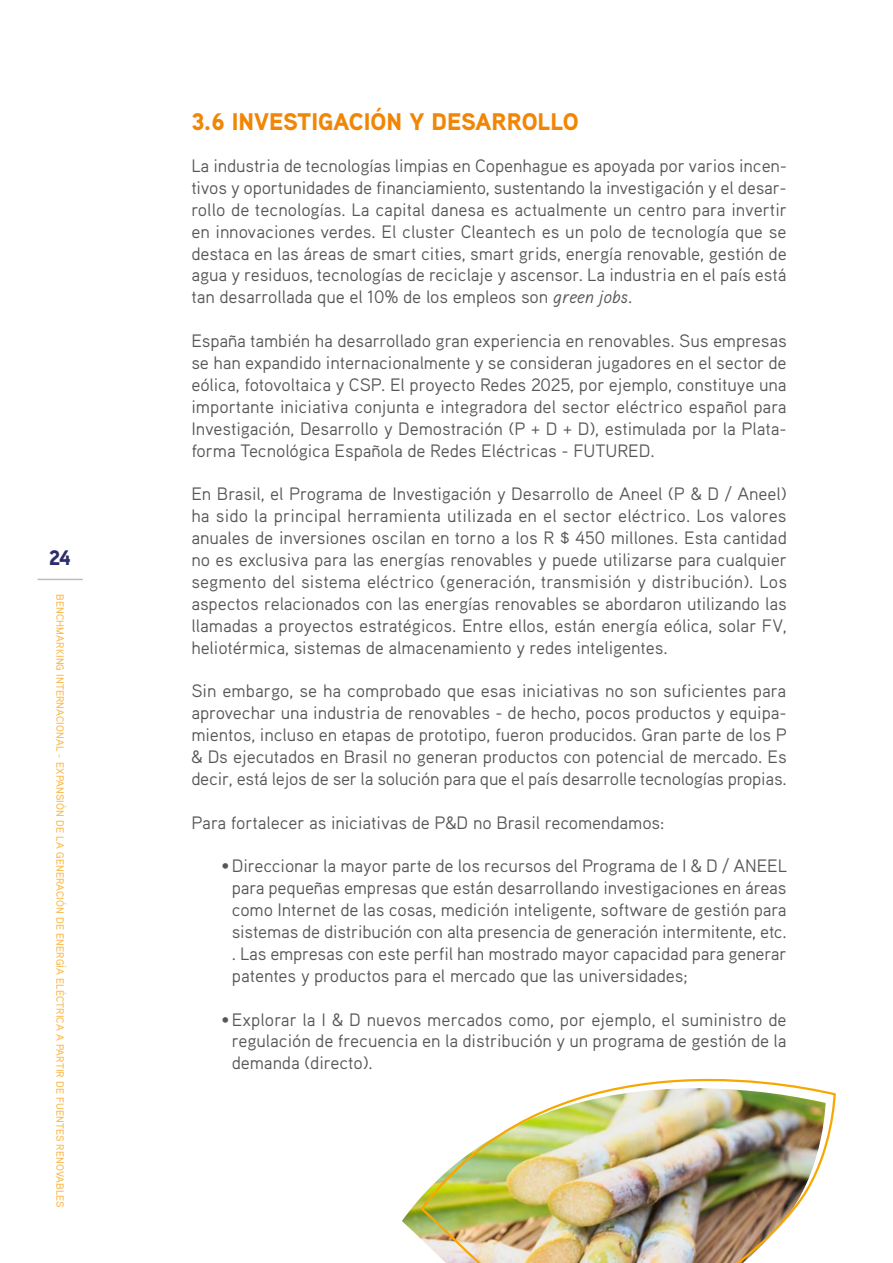
<style>
.page{position:relative;width:893px;height:1263px;background:#fff}
.page>*{position:absolute;margin:0;border:0;box-sizing:border-box;transform-origin:0 0}
.t1{font:900 24px "Aaux Pro";color:#f18606}
.t2{font:900 21px "Aaux Pro";color:#2d2d6c}
.t3{font:18px/21.9px "Aaux Pro";letter-spacing:-.005em;color:#575756;text-align:justify}
.t4{font:500 10.5px "Aaux Pro";letter-spacing:.01em;color:#fab94b}
.s1{font-style:italic}
</style>
<div class="page">
<hr style="left:38px;top:579px;width:45px;height:1px;background:#bcbcbc">
<img style="left:402px;top:1199px;width:17px;height:38px">
<img style="left:419px;top:1078px;width:417px;height:185px">
<p class="t2" style="left:49px;top:544px;width:24px">24</p>
<p class="t4" style="left:67px;top:594px;width:615px;rotate:90deg">BENCHMARKING INTERNACIONAL - EXPANSIÓN DE LA GENERACIÓN DE ENERGÍA ELÉCTRICA A PARTIR DE FUENTES RENOVABLES</p>
<h1 class="t1" style="left:191px;top:106px;width:389px">3.6 INVESTIGACIÓN Y DESARROLLO</h1>
<p class="t3" style="left:191px;top:154px;width:597px">La industria de tecnologías limpias en Copenhague es apoyada por varios incen&shy;tivos y oportunidades de financiamiento, sustentando la investigación y el desar&shy;rollo de tecnologías. La capital danesa es actualmente un centro para invertir en innovaciones verdes. El cluster Cleantech es un polo de tecnología que se destaca en las áreas de smart cities, smart grids, energía renovable, gestión de agua y residuos, tecnologías de reciclaje y ascensor. La industria en el país está tan desarrollada que el 10% de los empleos son <span class="s1">green jobs</span>.</p>
<p class="t3" style="left:191px;top:329px;width:597px">España también ha desarrollado gran experiencia en renovables. Sus empresas se han expandido internacionalmente y se consideran jugadores en el sector de eólica, fotovoltaica y CSP. El proyecto Redes 2025, por ejemplo, constituye una importante iniciativa conjunta e integradora del sector eléctrico español para Investigación, Desarrollo y Demostración (P + D + D), estimulada por la Plata&shy;forma Tecnológica Española de Redes Eléctricas - FUTURED.</p>
<p class="t3" style="left:191px;top:482px;width:597px">En Brasil, el Programa de Investigación y Desarrollo de Aneel (P &amp; D / Aneel) ha sido la principal herramienta utilizada en el sector eléctrico. Los valores anuales de inversiones oscilan en torno a los R $ 450 millones. Esta cantidad no es exclusiva para las energías renovables y puede utilizarse para cualquier segmento del sistema eléctrico (generación, transmisión y distribución). Los aspectos relacionados con las energías renovables se abordaron utilizando las llamadas a proyectos estratégicos. Entre ellos, están energía eólica, solar FV, heliotérmica, sistemas de almacenamiento y redes inteligentes.</p>
<p class="t3" style="left:191px;top:679px;width:597px">Sin embargo, se ha comprobado que esas iniciativas no son suficientes para aprovechar una industria de renovables - de hecho, pocos productos y equipa&shy;mientos, incluso en etapas de prototipo, fueron producidos. Gran parte de los P &amp; Ds ejecutados en Brasil no generan productos con potencial de mercado. Es decir, está lejos de ser la solución para que el país desarrolle tecnologías propias.</p>
<p class="t3" style="left:191px;top:811px;width:475px">Para fortalecer as iniciativas de P&amp;D no Brasil recomendamos:</p>
<p class="t3" style="left:232px;top:855px;width:557px;text-indent:-10px">•Direccionar la mayor parte de los recursos del Programa de I &amp; D / ANEEL para pequeñas empresas que están desarrollando investigaciones en áreas como Internet de las cosas, medición inteligente, software de gestión para sistemas de distribución con alta presencia de generación intermitente, etc. . Las empresas con este perfil han mostrado mayor capacidad para generar patentes y productos para el mercado que las universidades;</p>
<p class="t3" style="left:232px;top:1008px;width:556px;text-indent:-10px">•Explorar la I &amp; D nuevos mercados como, por ejemplo, el suministro de regulación de frecuencia en la distribución y un programa de gestión de la demanda (directo).</p>
</div>
